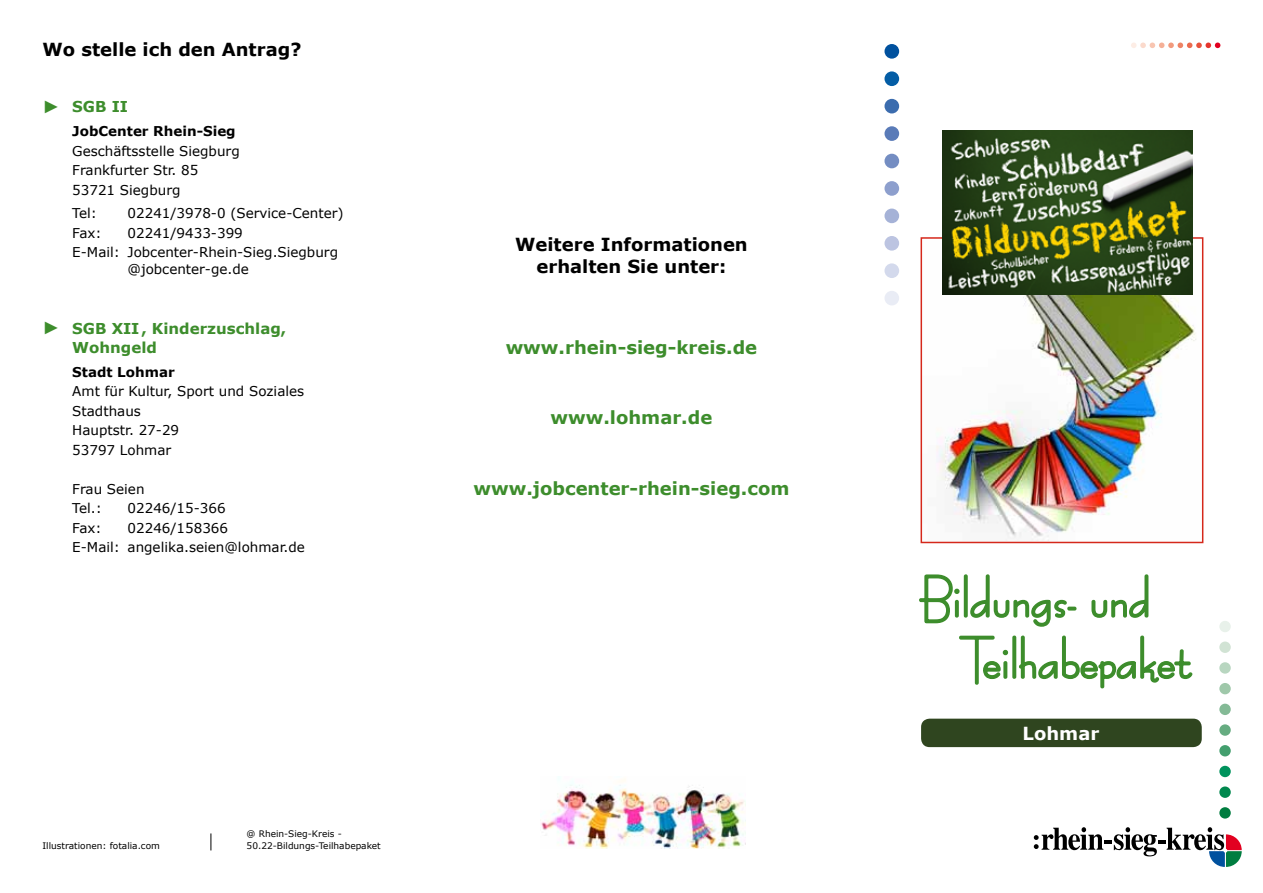
<style>
.page{position:relative;width:1263px;height:893px;background:#fff}
.page>*{position:absolute;margin:0;border:0;box-sizing:border-box;transform-origin:0 0}
.t1{font:700 18px "Verdana";color:#3d8d2c}
.t2{font:700 18px/22.5px "Verdana";color:#000;text-align:center}
.t3{font:700 18px "Verdana";color:#fff}
.t4{font:18px "Times New Roman";color:#3d8d2c}
.t5{font:700 15px/19.5px "Verdana";color:#3d8d2c}
.t6{font:13.5px/19.5px "Verdana";color:#000}
.t7{font:700 13.5px "Verdana";color:#000}
.t8{font:9px/12px "Verdana";color:#000}
</style>
<div class="page">
<img style="left:936px;top:240px;width:260px;height:300px">
<div style="left:920px;top:237px;width:283px;height:306px;border:2px solid #d5281b"></div>
<svg style="left:1131px;top:43px;width:89px;height:5px"></svg>
<div style="left:884px;top:44px;width:15px;height:15px;background:#00519e;border-radius:50%"></div>
<div style="left:884px;top:71px;width:15px;height:15px;background:#045da5;border-radius:50%"></div>
<div style="left:884px;top:99px;width:15px;height:14px;background:#3b6cae;border-radius:50%"></div>
<div style="left:884px;top:126px;width:15px;height:15px;background:#5a7bb8;border-radius:50%"></div>
<div style="left:884px;top:154px;width:15px;height:14px;background:#748dc2;border-radius:50%"></div>
<div style="left:884px;top:181px;width:15px;height:15px;background:#8d9fcd;border-radius:50%"></div>
<div style="left:884px;top:209px;width:15px;height:14px;background:#a5b2d7;border-radius:50%"></div>
<div style="left:884px;top:236px;width:15px;height:15px;background:#bcc4e1;border-radius:50%"></div>
<div style="left:884px;top:263px;width:15px;height:15px;background:#d3d9ec;border-radius:50%"></div>
<div style="left:884px;top:291px;width:15px;height:14px;background:#e9ecf5;border-radius:50%"></div>
<svg style="left:919px;top:574px;width:274px;height:115px"></svg>
<img style="left:942px;top:131px;width:250px;height:164px">
<svg style="left:1034px;top:827px;width:208px;height:40px"></svg>
<div style="left:1219px;top:621px;width:12px;height:11px;background:#e8f1ea;border-radius:50%"></div>
<div style="left:1219px;top:641px;width:12px;height:12px;background:#d1e3d4;border-radius:50%"></div>
<div style="left:1219px;top:662px;width:12px;height:12px;background:#b8d6c0;border-radius:50%"></div>
<div style="left:1219px;top:683px;width:12px;height:11px;background:#9fc8aa;border-radius:50%"></div>
<div style="left:1219px;top:704px;width:12px;height:11px;background:#84ba96;border-radius:50%"></div>
<div style="left:1219px;top:724px;width:12px;height:12px;background:#66ac81;border-radius:50%"></div>
<div style="left:1219px;top:745px;width:12px;height:11px;background:#439f6e;border-radius:50%"></div>
<div style="left:1219px;top:766px;width:12px;height:11px;background:#00935d;border-radius:50%"></div>
<div style="left:1219px;top:786px;width:12px;height:12px;background:#00884e;border-radius:50%"></div>
<div style="left:1219px;top:807px;width:12px;height:12px;background:#007d40;border-radius:50%"></div>
<img style="left:540px;top:777px;width:206px;height:71px">
<svg style="left:211px;top:833px;width:1px;height:17px"></svg>
<div style="left:921px;top:719px;width:281px;height:28px;background:#2f451f;border-radius:9px"></div>
<h1 class="t2" style="left:43px;top:38px;width:260px">Wo stelle ich den Antrag?</h1>
<h1 class="t4" style="left:43px;top:95px;width:19px">►</h1>
<p class="t5" style="left:72px;top:97px;width:57px">SGB II</p>
<p class="t7" style="left:72px;top:123px;width:165px">JobCenter Rhein-Sieg</p>
<p class="t6" style="left:72px;top:140px;width:169px">Geschäftsstelle Siegburg<br>Frankfurter Str. 85<br>53721 Siegburg</p>
<p class="t6" style="left:72px;top:203px;width:26px">Tel:</p>
<p class="t6" style="left:128px;top:203px;width:218px">02241/3978-0 (Service-Center)</p>
<p class="t6" style="left:72px;top:223px;width:31px">Fax:</p>
<p class="t6" style="left:72px;top:223px;width:267px;text-indent:55px">02241/9433-399<br>E-Mail: Jobcenter-Rhein-Sieg.Siegburg</p>
<p class="t6" style="left:128px;top:259px;width:123px">@jobcenter-ge.de</p>
<h1 class="t4" style="left:43px;top:315px;width:19px">►</h1>
<p class="t5" style="left:72px;top:318px;width:215px">SGB XII, Kinderzuschlag,<br>Wohngeld</p>
<p class="t7" style="left:72px;top:363px;width:104px">Stadt Lohmar</p>
<p class="t6" style="left:72px;top:381px;width:233px">Amt für Kultur, Sport und Soziales<br>Stadthaus<br>Hauptstr. 27-29<br>53797 Lohmar</p>
<p class="t6" style="left:72px;top:479px;width:74px">Frau Seien<br>Tel.:</p>
<p class="t6" style="left:128px;top:498px;width:100px">02246/15-366</p>
<p class="t6" style="left:72px;top:518px;width:234px;text-indent:55px">02246/158366<br>E-Mail: angelika.seien@lohmar.de</p>
<p class="t6" style="left:72px;top:518px;width:31px">Fax:</p>
<h1 class="t2" style="left:515px;top:232px;width:234px">Weitere Informationen erhalten Sie unter:</h1>
<h1 class="t1" style="left:506px;top:336px;width:253px">www.rhein-sieg-kreis.de</h1>
<h1 class="t1" style="left:551px;top:406px;width:163px">www.lohmar.de</h1>
<h1 class="t1" style="left:473px;top:477px;width:317px">www.jobcenter-rhein-sieg.com</h1>
<p class="t8" style="left:43px;top:840px;width:119px">Illustrationen: fotalia.com</p>
<p class="t8" style="left:247px;top:828px;width:136px">@ Rhein-Sieg-Kreis -<br>50.22-Bildungs-Teilhabepaket</p>
<h1 class="t3" style="left:1023px;top:722px;width:78px">Lohmar</h1>
</div>
